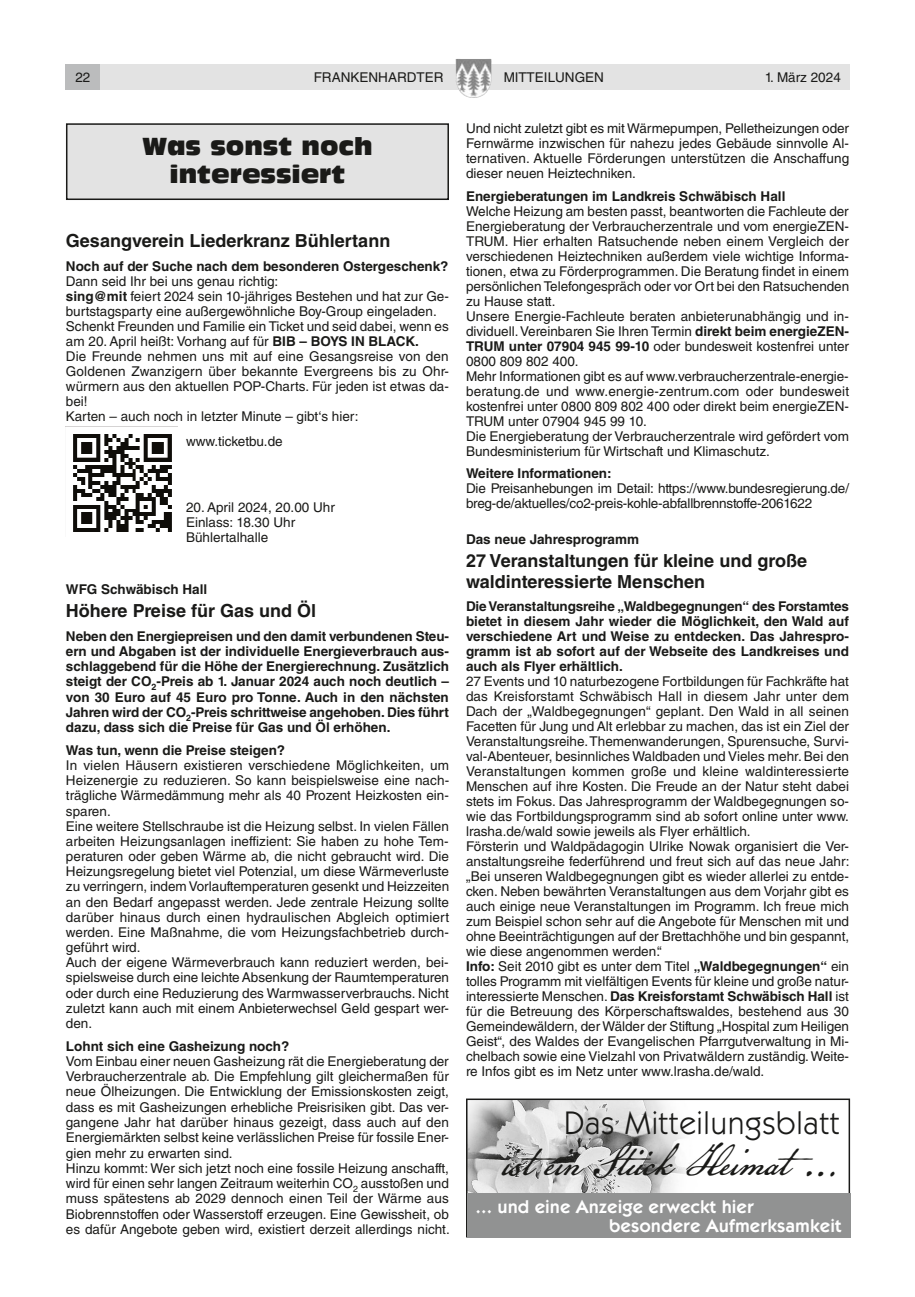
<style>
.page{position:relative;width:915px;height:1297px;background:#fff}
.page>*{position:absolute;margin:0;border:0;box-sizing:border-box;transform-origin:0 0}
.t1{font:49.35px "American Scribe";color:#1a1a18}
.t2{font:33.75px "Kabel Itc T";color:#1a1a18}
.t3{font:24px/27px "Antique Olive Compact";color:#1a1a18;text-align:center}
.t4{font:600 18.75px/19.5px "Kabel Itc T";color:#fff}
.t5{font:700 18px/21px "Helvetica LT Std";color:#1a1a18}
.t6{font:13.5px/15px "Helvetica LT Std";color:#1a1a18}
.t7{font:700 13.5px/15.1px "Helvetica LT Std";color:#1a1a18;text-align:justify}
.s1{font-weight:700}
</style>
<div class="page">
<div style="left:100px;top:65px;width:749px;height:25px;background:#e3e3e3"></div>
<div style="left:66px;top:65px;width:34px;height:25px;background:#bbbcbd"></div>
<img style="left:455px;top:59px;width:36px;height:39px">
<div style="left:67px;top:124px;width:381px;height:75px;background:#e3e3e3"></div>
<div style="left:66px;top:123px;width:383px;height:77px;border:2px solid #1a1a18"></div>
<img style="left:73px;top:434px;width:99px;height:98px">
<img style="left:469px;top:1101px;width:220px;height:92px">
<div style="left:466px;top:1098px;width:383px;height:139px;border:2px solid #1a1a18"></div>
<div style="left:467px;top:1193px;width:382px;height:44px;background:#919292"></div>
<p class="t6" style="left:75px;top:70px;width:17px">22</p>
<p class="t6" style="left:313px;top:70px;width:131px">FRANKENHARDTER</p>
<p class="t6" style="left:503px;top:70px;width:102px">MITTEILUNGEN</p>
<p class="t6" style="left:764px;top:70px;width:77px">1. März 2024</p>
<h3 class="t3" style="left:142px;top:132px;width:232px">Was sonst noch interessiert</h3>
<h3 class="t5" style="left:66px;top:230px;width:326px">Gesangverein Liederkranz Bühlertann</h3>
<p class="t7" style="left:66px;top:258px;width:384px">Noch auf der Suche nach dem besonderen Ostergeschenk?</p>
<p class="t6" style="left:66px;top:273px;width:384px">Dann seid Ihr bei uns genau richtig:<br><span class="s1">sing@mit</span> feiert 2024 sein 10-jähriges Bestehen und hat zur Ge&shy;burtstagsparty eine außergewöhnliche Boy-Group eingeladen.<br>Schenkt Freunden und Familie ein Ticket und seid dabei, wenn es am 20. April heißt: Vorhang auf für <span class="s1">BIB – BOYS IN BLACK.<br></span>Die Freunde nehmen uns mit auf eine Gesangsreise von den Goldenen Zwanzigern über bekannte Evergreens bis zu Ohr&shy;würmern aus den aktuellen POP-Charts. Für jeden ist etwas da&shy;bei!<br>Karten – auch noch in letzter Minute – gibt‘s hier:</p>
<p class="t6" style="left:186px;top:434px;width:98px">www.ticketbu.de</p>
<p class="t6" style="left:186px;top:500px;width:150px">20. April 2024, 20.00 Uhr<br>Einlass: 18.30 Uhr<br>Bühlertalhalle</p>
<p class="t7" style="left:66px;top:581px;width:143px">WFG Schwäbisch Hall</p>
<h3 class="t5" style="left:66px;top:600px;width:252px">Höhere Preise für Gas und Öl</h3>
<p class="t7" style="left:66px;top:628px;width:384px">Neben den Energiepreisen und den damit verbundenen Steu&shy;ern und Abgaben ist der individuelle Energieverbrauch aus&shy;schlaggebend für die Höhe der Energierechnung. Zusätzlich steigt der CO<sub>2</sub>-Preis ab 1. Januar 2024 auch noch deutlich – von 30 Euro auf 45 Euro pro Tonne. Auch in den nächsten Jahren wird der CO<sub>2</sub>-Preis schrittweise angehoben. Dies führt dazu, dass sich die Preise für Gas und Öl erhöhen.</p>
<p class="t7" style="left:66px;top:742px;width:221px">Was tun, wenn die Preise steigen?</p>
<p class="t6" style="left:66px;top:758px;width:384px">In vielen Häusern existieren verschiedene Möglichkeiten, um Heizenergie zu reduzieren. So kann beispielsweise eine nach&shy;trägliche Wärmedämmung mehr als 40 Prozent Heizkosten ein&shy;sparen.<br>Eine weitere Stellschraube ist die Heizung selbst. In vielen Fällen arbeiten Heizungsanlagen ineffizient: Sie haben zu hohe Tem&shy;peraturen oder geben Wärme ab, die nicht gebraucht wird. Die Heizungsregelung bietet viel Potenzial, um diese Wärmeverluste zu verringern, indem Vorlauftemperaturen gesenkt und Heizzeiten an den Bedarf angepasst werden. Jede zentrale Heizung sollte darüber hinaus durch einen hydraulischen Abgleich optimiert werden. Eine Maßnahme, die vom Heizungsfachbetrieb durch&shy;geführt wird.<br>Auch der eigene Wärmeverbrauch kann reduziert werden, bei&shy;spielsweise durch eine leichte Absenkung der Raumtemperaturen oder durch eine Reduzierung des Warmwasserverbrauchs. Nicht zuletzt kann auch mit einem Anbieterwechsel Geld gespart wer&shy;den.</p>
<p class="t7" style="left:66px;top:1038px;width:225px">Lohnt sich eine Gasheizung noch?</p>
<p class="t6" style="left:66px;top:1054px;width:385px">Vom Einbau einer neuen Gasheizung rät die Energieberatung der Verbraucherzentrale ab. Die Empfehlung gilt gleichermaßen für neue Ölheizungen. Die Entwicklung der Emissionskosten zeigt, dass es mit Gasheizungen erhebliche Preisrisiken gibt. Das ver&shy;gangene Jahr hat darüber hinaus gezeigt, dass auch auf den Energiemärkten selbst keine verlässlichen Preise für fossile Ener&shy;gien mehr zu erwarten sind.<br>Hinzu kommt: Wer sich jetzt noch eine fossile Heizung anschafft, wird für einen sehr langen Zeitraum weiterhin CO<sub>2</sub> ausstoßen und muss spätestens ab 2029 dennoch einen Teil der Wärme aus Biobrennstoffen oder Wasserstoff erzeugen. Eine Gewissheit, ob es dafür Angebote geben wird, existiert derzeit allerdings nicht.</p>
<p class="t6" style="left:466px;top:121px;width:384px;text-align:justify">Und nicht zuletzt gibt es mit Wärmepumpen, Pelletheizungen oder Fernwärme inzwischen für nahezu jedes Gebäude sinnvolle Al&shy;ternativen. Aktuelle Förderungen unterstützen die Anschaffung dieser neuen Heiztechniken.</p>
<p class="t7" style="left:466px;top:188px;width:321px">Energieberatungen im Landkreis Schwäbisch Hall</p>
<p class="t6" style="left:466px;top:204px;width:384px">Welche Heizung am besten passt, beantworten die Fachleute der Energieberatung der Verbraucherzentrale und vom energieZEN-TRUM. Hier erhalten Ratsuchende neben einem Vergleich der verschiedenen Heiztechniken außerdem viele wichtige Informa&shy;tionen, etwa zu Förderprogrammen. Die Beratung findet in einem persönlichen Telefongespräch oder vor Ort bei den Ratsuchenden zu Hause statt.<br>Unsere Energie-Fachleute beraten anbieterunabhängig und in&shy;dividuell. Vereinbaren Sie Ihren Termin <span class="s1">direkt beim energieZEN-TRUM unter 07904 945 99-10</span> oder bundesweit kostenfrei unter 0800 809 802 400.<br>Mehr Informationen gibt es auf www.verbraucherzentrale-energie&shy;beratung.de und www.energie-zentrum.com oder bundesweit kostenfrei unter 0800 809 802 400 oder direkt beim energieZEN-TRUM unter 07904 945 99 10.<br>Die Energieberatung der Verbraucherzentrale wird gefördert vom Bundesministerium für Wirtschaft und Klimaschutz.</p>
<p class="t7" style="left:466px;top:465px;width:147px">Weitere Informationen:</p>
<p class="t6" style="left:466px;top:480px;width:384px">Die Preisanhebungen im Detail: https://www.bundesregierung.de/ breg-de/aktuelles/co2-preis-kohle-abfallbrennstoffe-2061622</p>
<p class="t7" style="left:466px;top:531px;width:174px">Das neue Jahresprogramm</p>
<h3 class="t5" style="left:466px;top:550px;width:342px">27 Veranstaltungen für kleine und große waldinteressierte Menschen</h3>
<p class="t7" style="left:466px;top:599px;width:384px">Die Veranstaltungsreihe „Waldbegegnungen“ des Forstamtes bietet in diesem Jahr wieder die Möglichkeit, den Wald auf verschiedene Art und Weise zu entdecken. Das Jahrespro&shy;gramm ist ab sofort auf der Webseite des Landkreises und auch als Flyer erhältlich.</p>
<p class="t6" style="left:466px;top:674px;width:385px">27 Events und 10 naturbezogene Fortbildungen für Fachkräfte hat das Kreisforstamt Schwäbisch Hall in diesem Jahr unter dem Dach der „Waldbegegnungen“ geplant. Den Wald in all seinen Facetten für Jung und Alt erlebbar zu machen, das ist ein Ziel der Veranstaltungsreihe. Themenwanderungen, Spurensuche, Survi&shy;val-Abenteuer, besinnliches Waldbaden und Vieles mehr. Bei den Veranstaltungen kommen große und kleine waldinteressierte Menschen auf ihre Kosten. Die Freude an der Natur steht dabei stets im Fokus. Das Jahresprogramm der Waldbegegnungen so&shy;wie das Fortbildungsprogramm sind ab sofort online unter www. lrasha.de/wald sowie jeweils als Flyer erhältlich.<br>Försterin und Waldpädagogin Ulrike Nowak organisiert die Ver&shy;anstaltungsreihe federführend und freut sich auf das neue Jahr: „Bei unseren Waldbegegnungen gibt es wieder allerlei zu entde&shy;cken. Neben bewährten Veranstaltungen aus dem Vorjahr gibt es auch einige neue Veranstaltungen im Programm. Ich freue mich zum Beispiel schon sehr auf die Angebote für Menschen mit und ohne Beeinträchtigungen auf der Brettachhöhe und bin gespannt, wie diese angenommen werden.“<br><span class="s1">Info:</span> Seit 2010 gibt es unter dem Titel <span class="s1">„Waldbegegnungen“</span> ein tolles Programm mit vielfältigen Events für kleine und große natur&shy;interessierte Menschen. <span class="s1">Das Kreisforstamt Schwäbisch Hall</span> ist für die Betreuung des Körperschaftswaldes, bestehend aus 30<br>Gemeindewäldern, der Wälder der Stiftung „Hospital zum Heiligen Geist“, des Waldes der Evangelischen Pfarrgutverwaltung in Mi&shy;chelbach sowie eine Vielzahl von Privatwäldern zuständig. Weite&shy;re Infos gibt es im Netz unter www.lrasha.de/wald.</p>
<h2 class="t2" style="left:563px;top:1103px;width:278px">Das Mitteilungsblatt</h2>
<h1 class="t1" style="left:501px;top:1128px;width:339px">ist ein Stück Heimat …</h1>
<h3 class="t4" style="left:609px;top:1196px;width:234px;text-indent:-133px">… und eine Anzeige erweckt hier besondere Aufmerksamkeit</h3>
</div>
